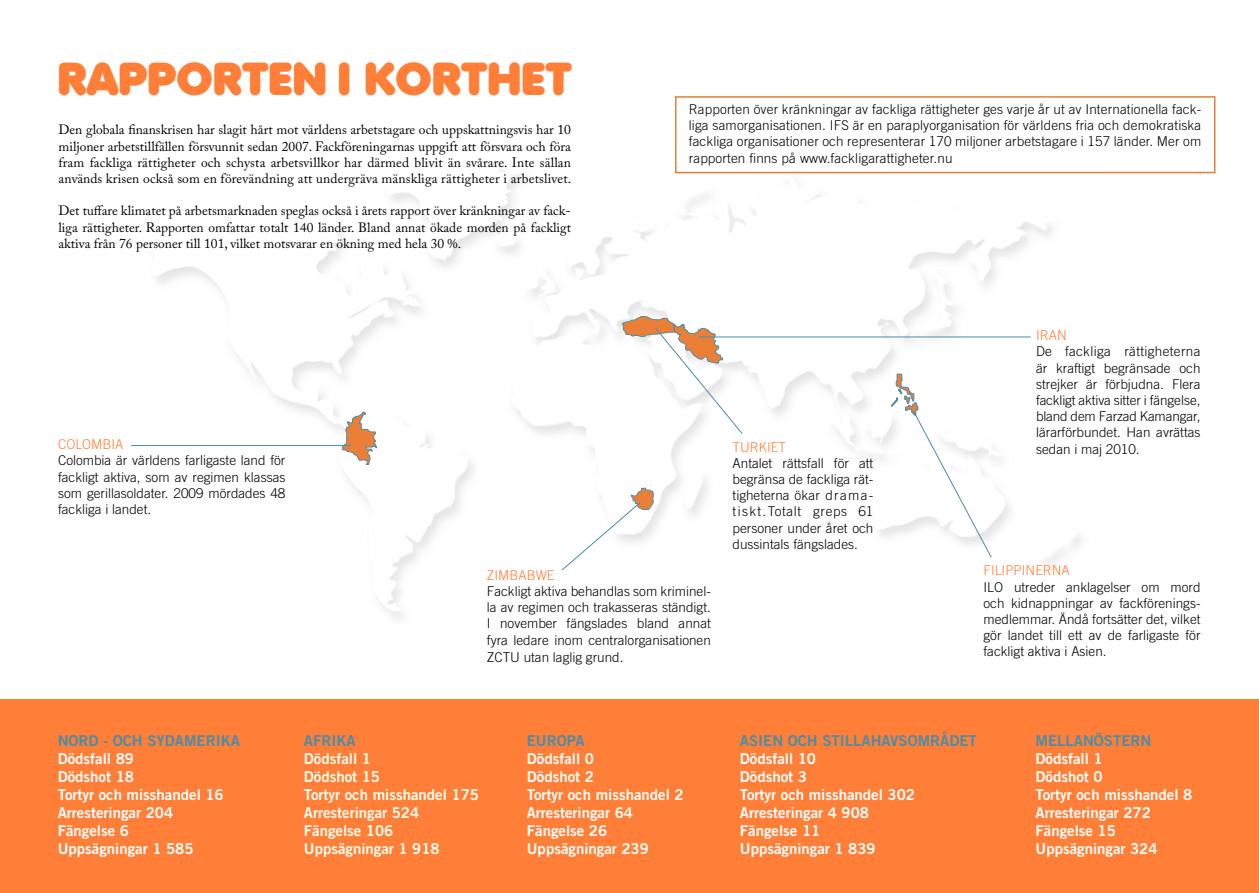
<style>
.page{position:relative;width:1259px;height:893px;background:#fff}
.page>*{position:absolute;margin:0;border:0;box-sizing:border-box;transform-origin:0 0}
.t1{font:45px "Debussy";letter-spacing:.005em;color:#ff7f38}
.t2{font:15px/18px "Trade Gothic Pro Bd 2";color:#fff}
.t3{font:15px/18px "Trade Gothic Pro Bd 2";color:#ffffef}
.t4{font:15px/18px "Trade Gothic Pro Bd 2";color:#fffffc}
.t5{font:15px/18px "Trade Gothic Pro Bd 2";color:#fffffb}
.t6{font:15px "Trade Gothic Pro Bd 2";color:#4b8da7}
.t7{font:300 13.5px/16.2px "Trade Gothic Pro";color:#000;text-align:justify}
.t8{font:13.5px/16.2px "Adobe Caslon Pro";letter-spacing:.005em;color:#000;text-align:justify}
.t9{font:300 13.5px "Trade Gothic Pro";color:#ff7f38}
</style>
<div class="page">
<img style="left:177px;top:170px;width:903px;height:449px">
<svg style="left:341px;top:411px;width:37px;height:54px"></svg>
<hr style="left:131px;top:445px;width:220px;height:1px;background:#4b8da7">
<svg style="left:621px;top:316px;width:121px;height:118px"></svg>
<hr style="left:698px;top:337px;width:332px;height:1px;background:#4b8da7">
<svg style="left:890px;top:373px;width:101px;height:185px"></svg>
<div style="left:675px;top:96px;width:540px;height:77px;border:2px solid #e57e3c"></div>
<svg style="left:561px;top:488px;width:93px;height:82px"></svg>
<div style="left:0;top:700px;width:1259px;height:193px;background:#ff7f38"></div>
<h1 class="t1" style="left:58px;top:54px;width:515px">RAPPORTEN I KORTHET</h1>
<p class="t8" style="left:58px;top:122px;width:514px">Den globala finanskrisen har slagit hårt mot världens arbetstagare och uppskattningsvis har 10 miljoner arbetstillfällen försvunnit sedan 2007. Fackföreningarnas uppgift att försvara och föra fram fackliga rättigheter och schysta arbetsvillkor har därmed blivit än svårare. Inte sällan används krisen också som en förevändning att undergräva mänskliga rättigheter i arbetslivet.</p>
<p class="t8" style="left:58px;top:203px;width:514px">Det tuffare klimatet på arbetsmarknaden speglas också i årets rapport över kränkningar av fack&shy;liga rättigheter. Rapporten omfattar totalt 140 länder. Bland annat ökade morden på fackligt aktiva från 76 personer till 101, vilket motsvarar en ökning med hela 30 %.</p>
<p class="t9" style="left:58px;top:436px;width:67px">COLOMBIA</p>
<p class="t7" style="left:58px;top:452px;width:229px">Colombia är världens farligaste land för fackligt aktiva, som av regimen klassas som gerillasoldater. 2009 mördades 48 fackliga i landet.</p>
<p class="t7" style="left:689px;top:101px;width:514px">Rapporten över kränkningar av fackliga rättigheter ges varje år ut av Internationella fack&shy;liga samorganisationen. IFS är en paraplyorganisation för världens fria och demokratiska fackliga organisationer och representerar 170 miljoner arbetstagare i 157 länder. Mer om rapporten finns på www.fackligarattigheter.nu</p>
<p class="t9" style="left:732px;top:439px;width:55px">TURKIET</p>
<p class="t7" style="left:732px;top:455px;width:142px">Antalet rättsfall för att begränsa de fackliga rät&shy;tigheterna ökar drama&shy;tiskt.Totalt greps 61 personer under året och dussintals fängslades.</p>
<p class="t9" style="left:1036px;top:327px;width:32px">IRAN</p>
<p class="t7" style="left:1036px;top:343px;width:166px">De fackliga rättigheterna är kraftigt begränsade och strejker är förbjudna. Flera fackligt aktiva sitter i fängelse, bland dem Farzad Kamangar, lärarförbundet. Han avrättas sedan i maj 2010.</p>
<p class="t6" style="left:58px;top:731px;width:184px">NORD - OCH SYDAMERIKA</p>
<p class="t2" style="left:58px;top:749px;width:167px">Dödsfall 89<br>Dödshot 18<br>Tortyr och misshandel 16<br>Arresteringar 204<br>Fängelse 6<br>Uppsägningar 1 585</p>
<p class="t9" style="left:487px;top:567px;width:69px">ZIMBABWE</p>
<p class="t7" style="left:487px;top:583px;width:225px">Fackligt aktiva behandlas som kriminel&shy;la av regimen och trakasseras ständigt.<br>I november fängslades bland annat fyra ledare inom centralorganisationen ZCTU utan laglig grund.</p>
<p class="t6" style="left:304px;top:731px;width:53px">AFRIKA</p>
<p class="t3" style="left:304px;top:749px;width:177px">Dödsfall 1<br>Dödshot 15<br>Tortyr och misshandel 175<br>Arresteringar 524<br>Fängelse 106<br>Uppsägningar 1 918</p>
<p class="t6" style="left:527px;top:731px;width:59px">EUROPA</p>
<p class="t5" style="left:527px;top:749px;width:158px">Dödsfall 0<br>Dödshot 2<br>Tortyr och misshandel 2<br>Arresteringar 64<br>Fängelse 26<br>Uppsägningar 239</p>
<p class="t9" style="left:983px;top:562px;width:88px">FILIPPINERNA</p>
<p class="t7" style="left:983px;top:578px;width:218px">ILO utreder anklagelser om mord och kidnappningar av fackförenings&shy;medlemmar. Ändå fortsätter det, vilket gör landet till ett av de farligaste för fackligt aktiva i Asien.</p>
<p class="t6" style="left:740px;top:731px;width:238px">ASIEN OCH STILLAHAVSOMRÅDET</p>
<p class="t2" style="left:740px;top:749px;width:177px">Dödsfall 10<br>Dödshot 3<br>Tortyr och misshandel 302<br>Arresteringar 4 908<br>Fängelse 11<br>Uppsägningar 1 839</p>
<p class="t6" style="left:1035px;top:731px;width:117px">MELLANÖSTERN</p>
<p class="t4" style="left:1035px;top:749px;width:158px">Dödsfall 1<br>Dödshot 0<br>Tortyr och misshandel 8<br>Arresteringar 272<br>Fängelse 15<br>Uppsägningar 324</p>
</div>
